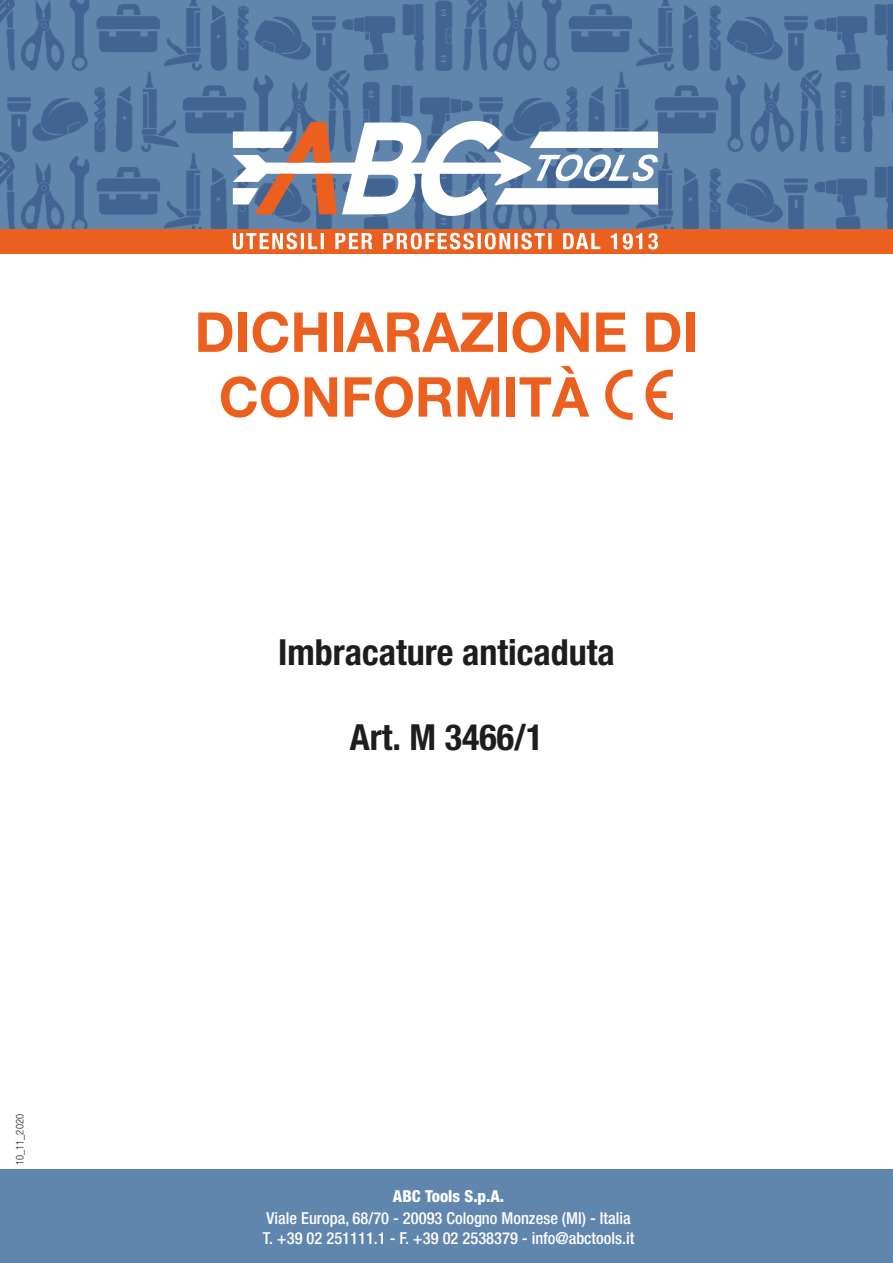
<style>
.page{position:relative;width:893px;height:1263px;background:#fff}
.page>*{position:absolute;margin:0;border:0;box-sizing:border-box;transform-origin:0 0}
.t1{font:700 55.05px/64.8px "Helvetica Amos";color:#eb601e}
.t2{font:700 36px "Helvetica Amos Cond";color:#1d1d1b}
.t3{font:500 condensed 16.5px/19.8px "Helvetica Neue";color:#fff}
.t4{font:800 condensed 16.5px "Helvetica Neue";color:#fff}
.t5{font:300 10.5px "Helvetica Amos Cond";color:#1d1d1b}
</style>
<div class="page">
<img style="left:0;top:0;width:893px;height:229px">
<div style="left:0;top:1169px;width:893px;height:94px;background:#6086ae"></div>
<svg style="left:233px;top:121px;width:425px;height:95px"></svg>
<div style="left:0;top:229px;width:893px;height:24px;background:#eb601e"></div>
<svg style="left:233px;top:233px;width:425px;height:16px"></svg>
<p class="t5" style="left:14px;top:1165px;width:52px;rotate:-90deg">10_11_2020</p>
<p class="t1" style="left:219px;top:300px;width:481px;text-indent:-24px">DICHIARAZIONE DI<br>CONFORMITÀ</p>
<p class="t2" style="left:278px;top:631px;width:338px">Imbracature anticaduta</p>
<p class="t2" style="left:350px;top:717px;width:195px">Art. M 3466/1</p>
<p class="t4" style="left:393px;top:1186px;width:113px">ABC Tools S.p.A.</p>
<p class="t3" style="left:263px;top:1208px;width:373px">Viale Europa, 68/70 - 20093 Cologno Monzese (MI) - Italia<br>T. +39 02 251111.1 - F. +39 02 2538379 - info@abctools.it</p>
</div>
